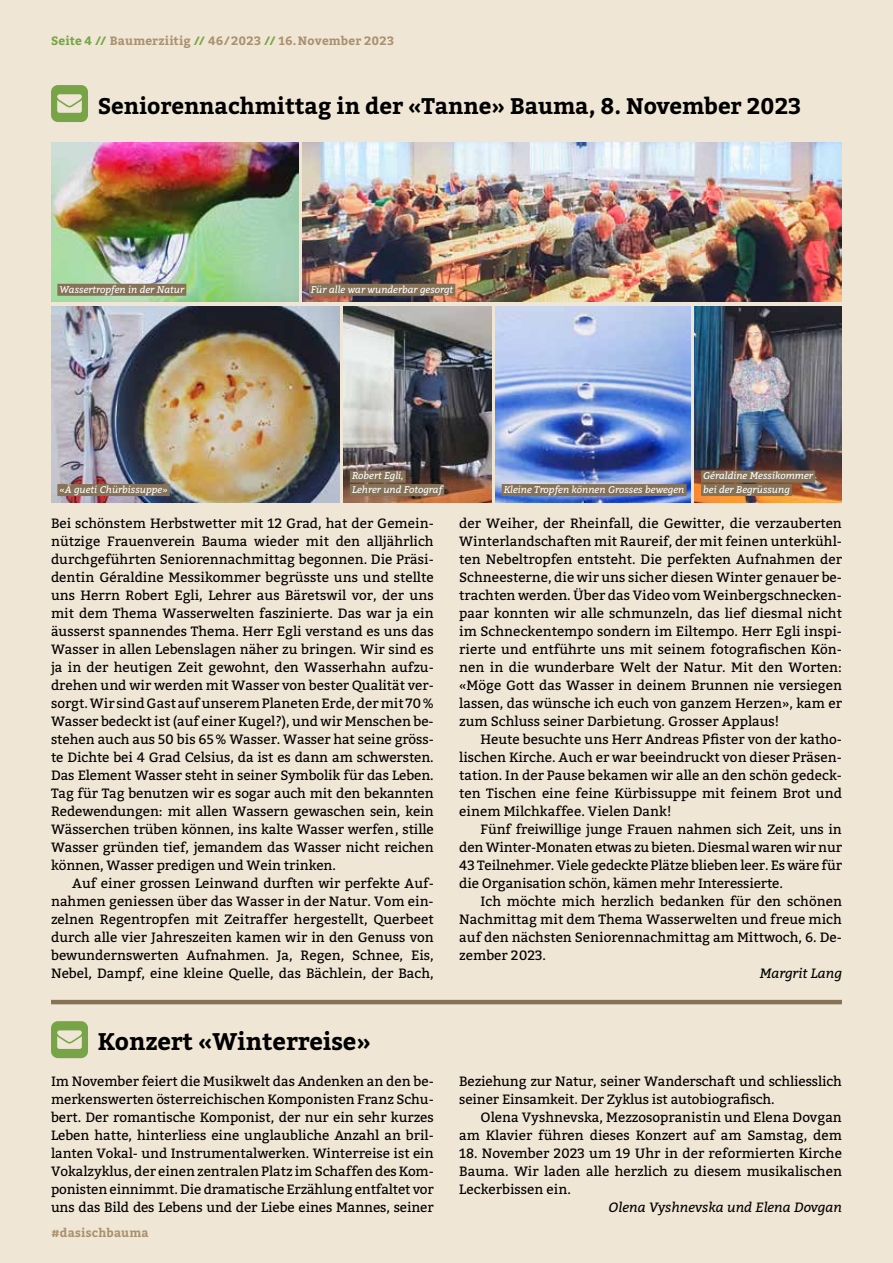
<style>
.page{position:relative;width:893px;height:1263px;background:#f0e6d5}
.page>*{position:absolute;margin:0;border:0;box-sizing:border-box;transform-origin:0 0}
.t1{font:700 24px "Bitter";letter-spacing:-.005em;color:#000}
.t2{font:700 22.5px "Bitter";letter-spacing:-.005em;color:#000}
.t3{font:13.5px/18px "Bitter";color:#000;text-align:justify}
.t4{font:italic 13.5px "Bitter";color:#000}
.t5{font:700 12px "Bitter";letter-spacing:.015em;color:#aa916f}
.t6{font:italic 9.75px/13.5px "Bitter";color:#fff}
.s1{color:#77a447}
</style>
<div class="page">
<svg style="left:51px;top:85px;width:37px;height:37px"></svg>
<img style="left:343px;top:306px;width:148px;height:196px">
<img style="left:695px;top:306px;width:147px;height:196px">
<img style="left:51px;top:142px;width:247px;height:160px">
<img style="left:495px;top:306px;width:195px;height:196px">
<div style="left:57px;top:284px;width:129px;height:12px;background:#857257"></div>
<div style="left:502px;top:484px;width:185px;height:12px;background:#857257"></div>
<img style="left:51px;top:306px;width:288px;height:196px">
<div style="left:57px;top:484px;width:113px;height:12px;background:#857257"></div>
<div style="left:350px;top:471px;width:56px;height:12px;background:#857257"></div>
<div style="left:350px;top:484px;width:94px;height:12px;background:#857257"></div>
<div style="left:701px;top:471px;width:114px;height:12px;background:#857257"></div>
<div style="left:701px;top:484px;width:91px;height:12px;background:#857257"></div>
<img style="left:302px;top:142px;width:540px;height:160px">
<div style="left:309px;top:284px;width:146px;height:12px;background:#857257"></div>
<hr style="left:51px;top:1000px;width:791px;height:4px;background:#857257">
<svg style="left:51px;top:1021px;width:37px;height:37px"></svg>
<p class="t5" style="left:51px;top:31px;width:345px"><span class="s1">Seite 4 //</span> Baumerziitig <span class="s1">//</span> 46/ 2023 <span class="s1">//</span> 16.November 2023</p>
<h2 class="t2" style="left:98px;top:88px;width:705px">Seniorennachmittag in der «Tanne» Bauma, 8. November 2023</h2>
<p class="t6" style="left:60px;top:282px;width:126px">Wassertropfen in der Natur</p>
<p class="t6" style="left:311px;top:282px;width:144px">Für alle war wunderbar gesorgt</p>
<p class="t6" style="left:352px;top:469px;width:92px">Robert Egli,<br>Lehrer und Fotograf</p>
<p class="t6" style="left:703px;top:469px;width:111px">Géraldine Messikommer bei der Begrüssung</p>
<p class="t6" style="left:60px;top:482px;width:110px">«Ä gueti Chürbissuppe»</p>
<p class="t6" style="left:504px;top:482px;width:182px">Kleine Tropfen können Grosses bewegen</p>
<p class="t3" style="left:51px;top:513px;width:384px">Bei schönstem Herbstwetter mit 12 Grad, hat der Gemein&shy;nützige Frauenverein Bauma wieder mit den alljährlich durchgeführten Seniorennachmittag begonnen. Die Präsi&shy;dentin Géraldine Messikommer begrüsste uns und stellte uns Herrn Robert Egli, Lehrer aus Bäretswil vor, der uns mit dem Thema Wasserwelten faszinierte. Das war ja ein äusserst spannendes Thema. Herr Egli verstand es uns das Wasser in allen Lebenslagen näher zu bringen. Wir sind es ja in der heutigen Zeit gewohnt, den Wasserhahn aufzu&shy;drehen und wir werden mit Wasser von bester Qualität ver&shy;sorgt. Wir sind Gast auf unserem Planeten Erde, der mit 70% Wasser bedeckt ist (auf einer Kugel?), und wir Menschen be&shy;stehen auch aus 50 bis 65% Wasser. Wasser hat seine gröss&shy;te Dichte bei 4 Grad Celsius, da ist es dann am schwersten.<br>Das Element Wasser steht in seiner Symbolik für das Leben.<br>Tag für Tag benutzen wir es sogar auch mit den bekannten Redewendungen: mit allen Wassern gewaschen sein, kein Wässerchen trüben können, ins kalte Wasser werfen, stille Wasser gründen tief, jemandem das Wasser nicht reichen können, Wasser predigen und Wein trinken.</p>
<p class="t3" style="left:51px;top:873px;width:384px;text-indent:21px">Auf einer grossen Leinwand durften wir perfekte Auf&shy;nahmen geniessen über das Wasser in der Natur. Vom ein&shy;zelnen Regentropfen mit Zeitraffer hergestellt, Querbeet durch alle vier Jahreszeiten kamen wir in den Genuss von bewundernswerten Aufnahmen. Ja, Regen, Schnee, Eis, Nebel, Dampf, eine kleine Quelle, das Bächlein, der Bach,</p>
<p class="t3" style="left:459px;top:513px;width:384px">der Weiher, der Rheinfall, die Gewitter, die verzauberten Winterlandschaften mit Raureif, der mit feinen unterkühl&shy;ten Nebeltropfen entsteht. Die perfekten Aufnahmen der Schneesterne, die wir uns sicher diesen Winter genauer be&shy;trachten werden. Über das Video vom Weinbergschnecken&shy;paar konnten wir alle schmunzeln, das lief diesmal nicht im Schneckentempo sondern im Eiltempo. Herr Egli inspi&shy;rierte und entführte uns mit seinem fotografischen Kön&shy;nen in die wunderbare Welt der Natur. Mit den Worten: «Möge Gott das Wasser in deinem Brunnen nie versiegen lassen, das wünsche ich euch von ganzem Herzen», kam er zum Schluss seiner Darbietung. Grosser Applaus!</p>
<p class="t3" style="left:459px;top:729px;width:384px;text-indent:21px">Heute besuchte uns Herr Andreas Pfister von der katho&shy;lischen Kirche. Auch er war beeindruckt von dieser Präsen&shy;tation. In der Pause bekamen wir alle an den schön gedeck&shy;ten Tischen eine feine Kürbissuppe mit feinem Brot und einem Milchkaffee. Vielen Dank!</p>
<p class="t3" style="left:459px;top:819px;width:384px;text-indent:21px">Fünf freiwillige junge Frauen nahmen sich Zeit, uns in den Winter-Monaten etwas zu bieten. Diesmal waren wir nur 43 Teilnehmer. Viele gedeckte Plätze blieben leer. Es wäre für die Organisation schön, kämen mehr Interessierte.</p>
<p class="t3" style="left:459px;top:891px;width:384px;text-indent:21px">Ich möchte mich herzlich bedanken für den schönen Nachmittag mit dem Thema Wasserwelten und freue mich auf den nächsten Seniorennachmittag am Mittwoch, 6. De&shy;zember 2023.</p>
<p class="t4" style="left:760px;top:963px;width:84px">Margrit Lang</p>
<h1 class="t1" style="left:98px;top:1023px;width:274px">Konzert «Winterreise»</h1>
<p class="t3" style="left:51px;top:1071px;width:384px">Im November feiert die Musikwelt das Andenken an den be&shy;merkenswerten österreichischen Komponisten Franz Schu&shy;bert. Der romantische Komponist, der nur ein sehr kurzes Leben hatte, hinterliess eine unglaubliche Anzahl an bril&shy;lanten Vokal- und Instrumentalwerken. Winterreise ist ein Vokalzyklus, der einen zentralen Platz im Schaffen des Kom&shy;ponisten einnimmt. Die dramatische Erzählung entfaltet vor uns das Bild des Lebens und der Liebe eines Mannes, seiner</p>
<p class="t3" style="left:459px;top:1071px;width:384px">Beziehung zur Natur, seiner Wanderschaft und schliesslich seiner Einsamkeit. Der Zyklus ist autobiografisch.</p>
<p class="t3" style="left:459px;top:1107px;width:384px;text-align:right">Olena Vyshnevska, Mezzosopranistin und Elena Dovgan am Klavier führen dieses Konzert auf am Samstag, dem</p>
<p class="t3" style="left:459px;top:1143px;width:384px">18. November 2023 um 19 Uhr in der reformierten Kirche Bauma. Wir laden alle herzlich zu diesem musikalischen Leckerbissen ein.</p>
<p class="t4" style="left:609px;top:1197px;width:235px">Olena Vyshnevska und Elena Dovgan</p>
<p class="t5" style="left:51px;top:1224px;width:99px">#dasischbauma</p>
</div>
